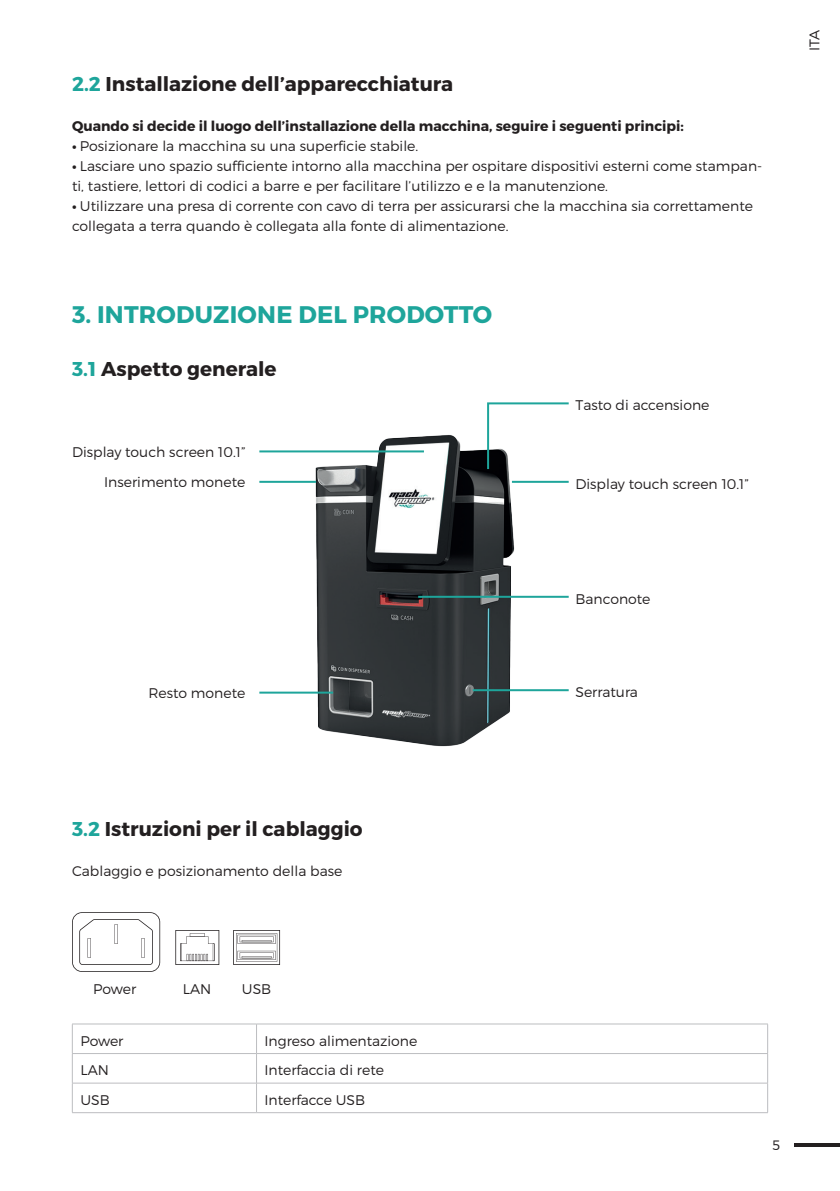
<style>
.page{position:relative;width:840px;height:1191px;background:#fff}
.page>*{position:absolute;margin:0;border:0;box-sizing:border-box;transform-origin:0 0}
.t1{font:700 24px "Montserrat";letter-spacing:.01em;color:#1ea59b}
.t2{font:700 20px "Montserrat";color:#231f20}
.t3{font:300 14px/20px "Montserrat";color:#231f20}
.t4{font:700 14px "Montserrat";color:#231f20}
.t5{font:300 13.6px "Montserrat";color:#231f20}
.s1{color:#1ea59b}
.s2{font-weight:700}
</style>
<div class="page">
<hr style="left:794px;top:1143px;width:45px;height:3px;background:#231f20">
<img style="left:259px;top:435px;width:310px;height:312px">
<hr style="left:259px;top:450px;width:164px;height:2px;background:#1ea59b">
<hr style="left:259px;top:481px;width:57px;height:2px;background:#1ea59b">
<hr style="left:259px;top:691px;width:74px;height:2px;background:#1ea59b">
<hr style="left:511px;top:481px;width:57px;height:2px;background:#1ea59b">
<svg style="left:486px;top:402px;width:83px;height:69px"></svg>
<hr style="left:418px;top:596px;width:150px;height:2px;background:#1ea59b">
<hr style="left:472px;top:689px;width:96px;height:2px;background:#1ea59b">
<svg style="left:72px;top:912px;width:88px;height:60px"></svg>
<svg style="left:175px;top:930px;width:44px;height:35px"></svg>
<svg style="left:233px;top:930px;width:47px;height:35px"></svg>
<div style="left:240px;top:952px;width:33px;height:6px;background:#fff"></div>
<hr style="left:242px;top:956px;width:29px;height:2px;background:#231f20">
<hr style="left:72px;top:1023px;width:184px;height:1px;background:#bcbdc0">
<hr style="left:256px;top:1023px;width:511px;height:1px;background:#bcbdc0">
<hr style="left:72px;top:1053px;width:184px;height:1px;background:#bcbdc0">
<hr style="left:256px;top:1053px;width:511px;height:1px;background:#bcbdc0">
<hr style="left:72px;top:1082px;width:184px;height:1px;background:#bcbdc0">
<svg style="left:72px;top:1024px;width:1px;height:88px"></svg>
<hr style="left:256px;top:1082px;width:511px;height:1px;background:#bcbdc0">
<svg style="left:256px;top:1024px;width:1px;height:88px"></svg>
<hr style="left:72px;top:1112px;width:184px;height:1px;background:#bcbdc0">
<hr style="left:256px;top:1112px;width:511px;height:1px;background:#bcbdc0">
<h2 class="t2" style="left:72px;top:72px;width:382px"><span class="s1">2.2</span> Installazione dell’apparecchiatura</h2>
<p class="t4" style="left:72px;top:118px;width:613px">Quando si decide il luogo dell’installazione della macchina, seguire i seguenti principi:</p>
<p class="t3" style="left:72px;top:136px;width:347px"><span class="s2">•</span> Posizionare la macchina su una superficie stabile.</p>
<p class="t3" style="left:72px;top:156px;width:691px"><span class="s2">•</span> Lasciare uno spazio sufficiente intorno alla macchina per ospitare dispositivi esterni come stampan&shy;ti, tastiere, lettori di codici a barre e per facilitare l’utilizzo e e la manutenzione.</p>
<p class="t3" style="left:72px;top:196px;width:682px"><span class="s2">•</span> Utilizzare una presa di corrente con cavo di terra per assicurarsi che la macchina sia correttamente collegata a terra quando è collegata alla fonte di alimentazione.</p>
<h1 class="t1" style="left:72px;top:300px;width:421px">3. INTRODUZIONE DEL PRODOTTO</h1>
<h2 class="t2" style="left:72px;top:356px;width:206px"><span class="s1">3.1</span> Aspetto generale</h2>
<p class="t3" style="left:72px;top:436px;width:175px;line-height:30.4px;text-align:right">Display touch screen 10.1”<br>Inserimento monete</p>
<p class="t3" style="left:148px;top:683px;width:98px">Resto monete</p>
<p class="t3" style="left:575px;top:394px;width:135px">Tasto di accensione</p>
<p class="t3" style="left:575px;top:473px;width:175px">Display touch screen 10.1”</p>
<p class="t3" style="left:575px;top:588px;width:76px">Banconote</p>
<p class="t3" style="left:575px;top:682px;width:64px">Serratura</p>
<p class="t3" style="left:803px;top:51px;width:23px;rotate:-90deg">ITA</p>
<h2 class="t2" style="left:72px;top:816px;width:292px"><span class="s1">3.2</span> Istruzioni per il cablaggio</h2>
<p class="t3" style="left:72px;top:860px;width:272px">Cablaggio e posizionamento della base</p>
<p class="t3" style="left:93px;top:978px;width:45px">Power</p>
<p class="t3" style="left:183px;top:978px;width:30px">LAN</p>
<p class="t3" style="left:242px;top:978px;width:31px">USB</p>
<p class="t3" style="left:80px;top:1030px;width:45px">Power</p>
<p class="t3" style="left:264px;top:1030px;width:154px">Ingreso alimentazione</p>
<p class="t3" style="left:80px;top:1060px;width:30px">LAN</p>
<p class="t3" style="left:264px;top:1060px;width:121px">Interfaccia di rete</p>
<p class="t3" style="left:80px;top:1089px;width:31px">USB</p>
<p class="t3" style="left:264px;top:1089px;width:102px">Interfacce USB</p>
<p class="t5" style="left:772px;top:1137px;width:9px">5</p>
</div>
